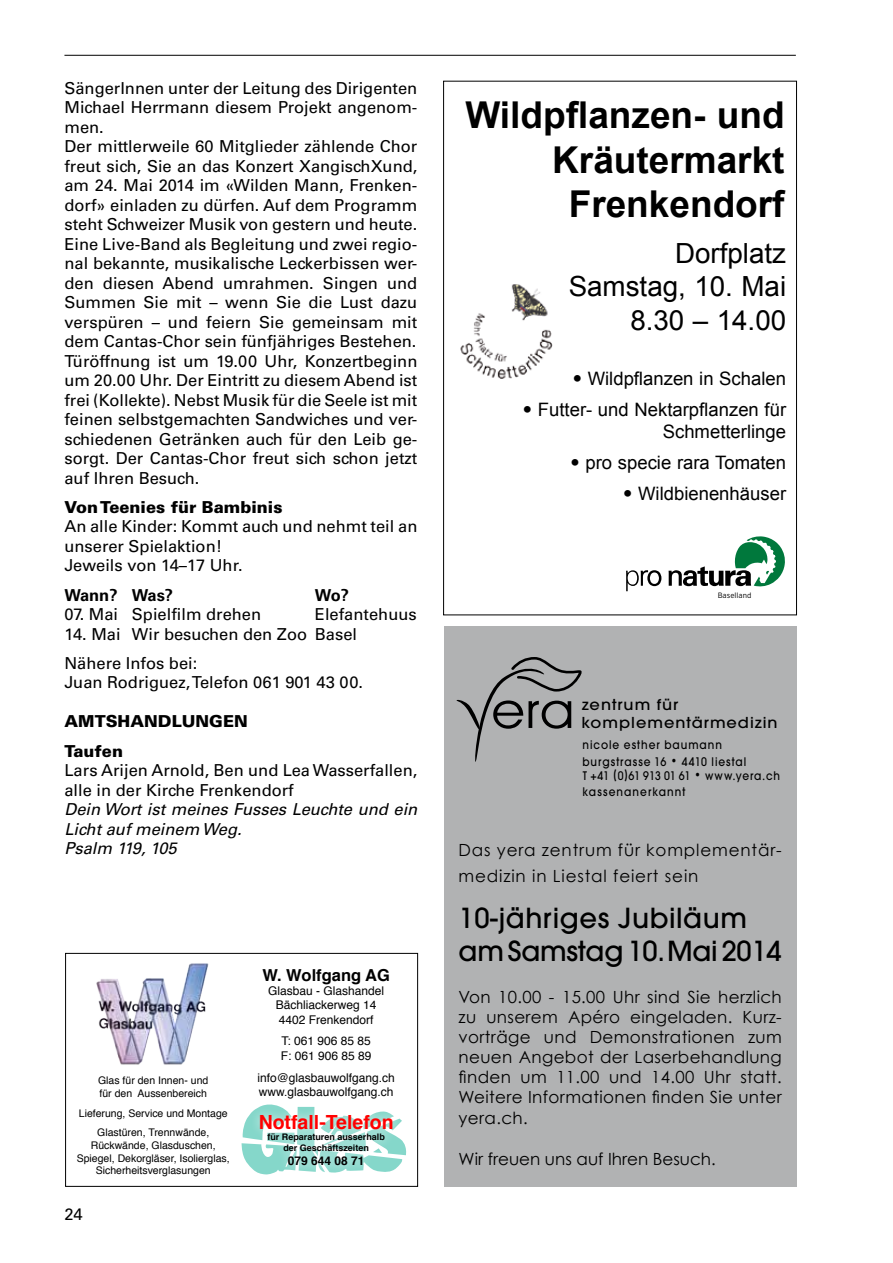
<style>
.page{position:relative;width:893px;height:1263px;background:#fff}
.page>*{position:absolute;margin:0;border:0;box-sizing:border-box;transform-origin:0 0}
.t1{font:700 37.05px/44.4px "Arial";color:#000;text-align:right}
.t2{font:27.75px/33.3px "Arial";color:#000;text-align:right}
.t3{font:500 27.45px/33px "Avant Garde";letter-spacing:.02em;color:#000}
.t4{font:700 19.5px "Helvetica";color:#f00}
.t5{font:18.45px/22.2px "Arial";color:#000;text-align:right}
.t6{font:16.8px/20.1px "Century Gothic";letter-spacing:.02em;color:#000;text-align:justify}
.t7{font:16.8px/25.7px "Century Gothic";letter-spacing:.05em;color:#000}
.t8{font:16.8px "Century Gothic";color:#000}
.t9{font:16.5px/19.5px "Univers";color:#000}
.t10{font:italic 16.5px/19.5px "Univers";color:#000}
.t11{font:900 16.5px/29.2px "Univers";color:#000}
.t12{font:700 16.5px "Univers";letter-spacing:-.02em;color:#000}
.t13{font:700 16.5px "Helvetica";color:#000}
.t14{font:500 15px/18px "ITC Avant Garde Std";letter-spacing:.06em;color:#000;scale:1.08 1}
.t15{font:12px/14.4px "Helvetica";color:#000}
.t16{font:700 12px "Helvetica";color:#000}
.t17{font:500 11.7px/16.8px "ITC Avant Garde Std";letter-spacing:.09em;color:#000;scale:.9 1}
.t18{font:10.5px/12.6px "Helvetica";color:#000;text-align:center}
.t19{font:700 9px/10.8px "Helvetica";color:#000;text-align:center}
.t20{font:300 7.8px "Interstate";letter-spacing:.005em;color:#000}
.s1{font-family:"Slimbach Std"}
.s2{font-family:"Futura"}
</style>
<div class="page">
<hr style="left:64px;top:55px;width:732px;height:1px;background:#000">
<svg style="left:460px;top:284px;width:325px;height:308px"></svg>
<div style="left:444px;top:626px;width:352px;height:561px;background:#b1b2b3"></div>
<img style="left:96px;top:963px;width:113px;height:102px">
<svg style="left:241px;top:1104px;width:166px;height:63px"></svg>
<div style="left:250px;top:1105px;width:151px;height:70px;background:#fff;opacity:.75"></div>
<div style="left:65px;top:953px;width:353px;height:234px;border:1px solid #000"></div>
<p class="t9" style="left:64px;top:78px;width:354px">SängerInnen unter der Leitung des Dirigenten Michael Herrmann diesem Projekt angenom&shy;men.<br>Der mittlerweile 60 Mitglieder zählende Chor freut sich, Sie an das Konzert XangischXund, am 24. Mai 2014 im «Wilden Mann, Frenken&shy;dorf» einladen zu dürfen. Auf dem Programm steht Schweizer Musik von gestern und heute.<br>Eine Live-Band als Begleitung und zwei regio&shy;nal bekannte, musikalische Leckerbissen wer&shy;den diesen Abend umrahmen. Singen und Summen Sie mit – wenn Sie die Lust dazu verspüren – und feiern Sie gemeinsam mit dem Cantas-Chor sein fünfjähriges Bestehen.<br>Türöffnung ist um 19.00 Uhr, Konzertbeginn um 20.00 Uhr. Der Eintritt zu diesem Abend ist frei (Kollekte). Nebst Musik für die Seele ist mit feinen selbstgemachten Sandwiches und ver&shy;schiedenen Getränken auch für den Leib ge&shy;sorgt. Der Cantas-Chor freut sich schon jetzt auf Ihren Besuch.</p>
<p class="t11" style="left:64px;top:492px;width:220px">Von Teenies für Bambinis</p>
<p class="t9" style="left:64px;top:517px;width:354px">An alle Kinder: Kommt auch und nehmt teil an unserer Spielaktion!<br>Jeweils von 14–17 Uhr.</p>
<p class="t12" style="left:64px;top:585px;width:110px">Wann? Was?</p>
<p class="t12" style="left:315px;top:585px;width:36px">Wo?</p>
<p class="t9" style="left:64px;top:605px;width:198px">07. Mai Spielfilm drehen</p>
<p class="t9" style="left:315px;top:605px;width:103px">Elefantehuus</p>
<p class="t9" style="left:64px;top:619px;width:294px;line-height:29.2px">14. Mai Wir besuchen den Zoo Basel<br>Nähere Infos bei:</p>
<p class="t9" style="left:64px;top:673px;width:300px">Juan Rodriguez, Telefon 061 901 43 00.</p>
<p class="t11" style="left:64px;top:707px;width:185px">AMTSHANDLUNGEN<br>Taufen</p>
<p class="t9" style="left:64px;top:761px;width:354px">Lars Arijen Arnold, Ben und Lea Wasserfallen, alle in der Kirche Frenkendorf</p>
<p class="t10" style="left:64px;top:800px;width:354px">Dein Wort ist meines Fusses Leuchte und ein<br>Licht auf meinem Weg.<br>Psalm 119, 105</p>
<p class="t18" style="left:98px;top:1074px;width:112px;text-align:left">Glas für den Innen- und für den Aussenbereich</p>
<p class="t18" style="left:79px;top:1103px;width:150px;line-height:19.8px">Lieferung, Service und Montage<br>Glastüren, Trennwände,</p>
<p class="t18" style="left:77px;top:1139px;width:154px">Rückwände, Glasduschen,<br>Spiegel, Dekorgläser, Isolierglas,<br>Sicherheitsverglasungen</p>
<p class="t9" style="left:64px;top:1205px;width:20px">24</p>
<p class="t13" style="left:262px;top:961px;width:129px">W. Wolfgang AG</p>
<p class="t15" style="left:268px;top:984px;width:118px;text-align:center">Glasbau - Glashandel<br>Bächliackerweg 14<br>4402 Frenkendorf</p>
<p class="t15" style="left:281px;top:1034px;width:92px">T: 061 906 85 85<br>F: 061 906 85 89</p>
<p class="t15" style="left:257px;top:1071px;width:139px">info@glasbauwolfgang.ch www.glasbauwolfgang.ch</p>
<p class="t4" style="left:259px;top:1107px;width:137px">Notfall-Telefon</p>
<p class="t19" style="left:267px;top:1132px;width:119px">für Reparaturen ausserhalb der Geschäftszeiten</p>
<p class="t16" style="left:288px;top:1151px;width:78px">079 644 08 71</p>
<h1 class="t1" style="left:465px;top:94px;width:321px">Wildpflanzen- und<br>Kräutermarkt<br>Frenkendorf</h1>
<h2 class="t2" style="left:569px;top:237px;width:219px">Dorfplatz<br>Samstag, 10. Mai<br>8.30 – 14.00</h2>
<p class="t5" style="left:573px;top:368px;width:215px"><span class="s1">•</span> Wildpflanzen in Schalen</p>
<p class="t5" style="left:523px;top:399px;width:265px"><span class="s1">•</span> Futter- und Nektarpflanzen für<br>Schmetterlinge</p>
<p class="t5" style="left:571px;top:452px;width:217px"><span class="s1">•</span> pro specie rara Tomaten</p>
<p class="t5" style="left:623px;top:483px;width:164px"><span class="s1">•</span> Wildbienenhäuser</p>
<p class="t20" style="left:718px;top:591px;width:35px">Baselland</p>
<p class="t14" style="left:581px;top:695px;width:183px">zentrum für komplementärmedizin</p>
<p class="t17" style="left:582px;top:737px;width:184px">nicole esther baumann burgstrasse 16 • 4410 liestal</p>
<p class="t17" style="left:582px;top:768px;width:221px;line-height:16px">T +41 <span class="s2">(</span>0<span class="s2">)</span>61 913 01 61 • www<span class="s2">.</span>yera<span class="s2">.</span>ch kassenanerkannt</p>
<p class="t7" style="left:459px;top:837px;width:325px">Das yera zentrum für komplementär&shy;medizin in Liestal feiert sein</p>
<h3 class="t3" style="left:459px;top:901px;width:325px">10-jähriges Jubiläum am Samstag 10. Mai 2014</h3>
<p class="t6" style="left:459px;top:986px;width:325px">Von 10.00 - 15.00 Uhr sind Sie herzlich zu unserem Apéro eingeladen. Kurz&shy;vorträge und Demonstrationen zum neuen Angebot der Laserbehandlung finden um 11.00 und 14.00 Uhr statt.<br>Weitere Informationen finden Sie unter yera.ch.</p>
<p class="t8" style="left:459px;top:1149px;width:259px">Wir freuen uns auf Ihren Besuch.</p>
</div>
